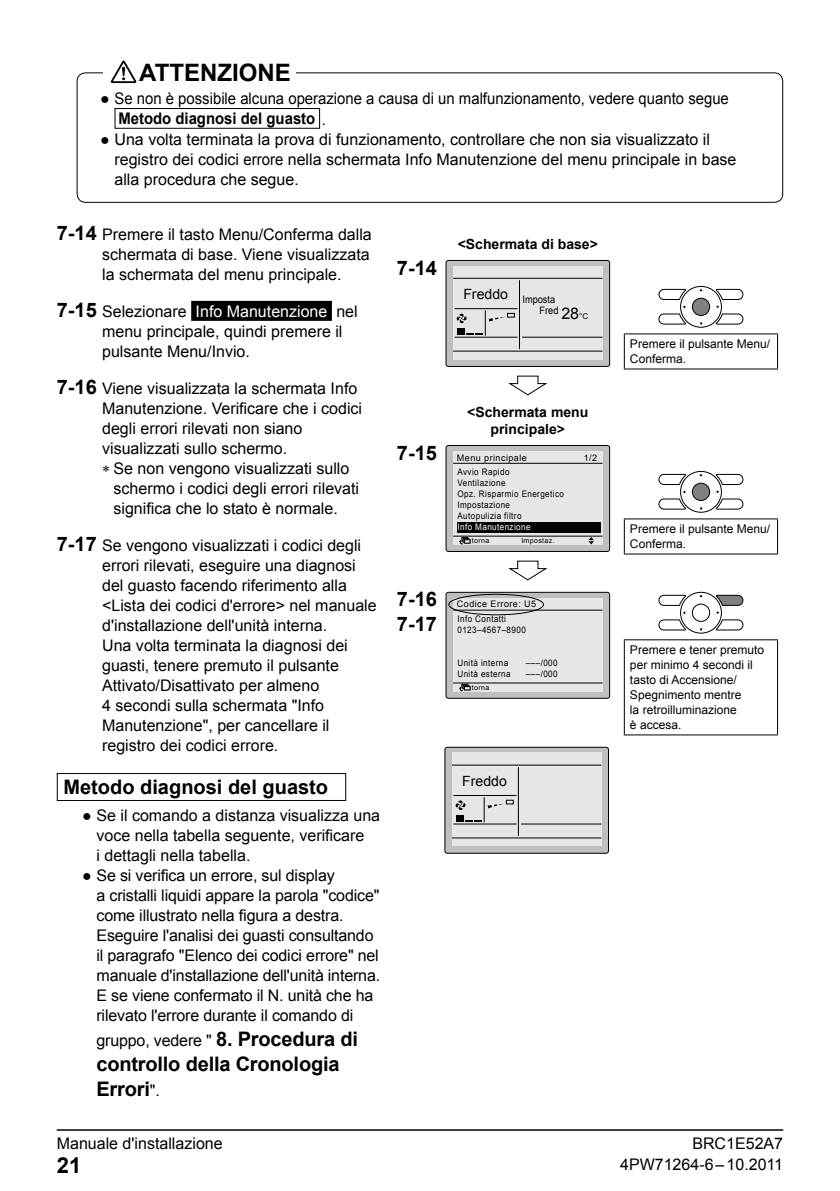
<style>
.page{position:relative;width:840px;height:1191px;background:#fff}
.page>*{position:absolute;margin:0;border:0;box-sizing:border-box;transform-origin:0 0}
.t1{font:700 24px "Arial";color:#000}
.t2{font:700 22px "Arial";color:#000}
.t3{font:700 20px/25px "Arial";letter-spacing:-.01em;color:#000}
.t4{font:16px/20px "Arial";color:#000}
.t5{font:700 14px/16.6px "Arial";color:#000;text-align:center}
.t6{font:14px "Arial";color:#000}
.t7{font:12px/15px "Arial";color:#000}
.t8{font:10.2px/11.2px "Arial";color:#000;scale:.9 1}
.t9{font:9px/11px "Arial";letter-spacing:.05em;color:#000;scale:.9 1}
.t10{font:9px/14.8px "Arial";letter-spacing:.05em;color:#000}
.t11{font:9px "Arial";letter-spacing:.05em;color:#fff;scale:.9 1}
.t12{font:7px "Arial";letter-spacing:.05em;color:#000}
.s1{font-weight:700}
.s2{font-weight:700;font-size:20px}
.s3{color:#fff}
.s4{font-weight:400;font-size:16px}
.s5{font-size:16px}
</style>
<div class="page">
<hr style="left:57px;top:1129px;width:725px;height:1px;background:#000">
<div style="left:191px;top:301px;width:141px;height:20px;background:#000"></div>
<div style="left:114px;top:108px;width:206px;height:21px;border:1px solid #000"></div>
<div style="left:77px;top:72px;width:705px;height:131px;border:1px solid #000;border-radius:9px"></div>
<div style="left:103px;top:58px;width:192px;height:28px;background:#fff"></div>
<svg style="left:110px;top:60px;width:27px;height:23px"></svg>
<div style="left:57px;top:773px;width:289px;height:28px;border:1px solid #000"></div>
<div style="left:446px;top:260px;width:163px;height:106px;background:#bfbfbf;border-radius:2px"></div>
<div style="left:445px;top:260px;width:164px;height:107px;border:1px solid #000;border-radius:2px"></div>
<div style="left:453px;top:267px;width:149px;height:93px;background:#e6e6e6"></div>
<hr style="left:453px;top:278px;width:149px;height:1px;background:#000">
<hr style="left:454px;top:337px;width:63px;height:1px;background:#000">
<hr style="left:521px;top:337px;width:81px;height:1px;background:#000">
<hr style="left:454px;top:308px;width:63px;height:1px;background:#000">
<hr style="left:518px;top:280px;width:1px;height:69px;background:#000">
<hr style="left:453px;top:350px;width:149px;height:1px;background:#000">
<svg style="left:456px;top:310px;width:58px;height:25px"></svg>
<svg style="left:508px;top:375px;width:40px;height:21px"></svg>
<div style="left:679px;top:286px;width:42px;height:42px;border:1px solid #000;border-radius:50%"></div>
<svg style="left:658px;top:286px;width:85px;height:41px"></svg>
<hr style="left:623px;top:333px;width:154px;height:1px;background:#000">
<hr style="left:623px;top:334px;width:1px;height:34px;background:#000">
<hr style="left:776px;top:334px;width:1px;height:34px;background:#000">
<hr style="left:623px;top:368px;width:154px;height:1px;background:#000">
<div style="left:446px;top:445px;width:163px;height:106px;background:#bfbfbf;border-radius:2px"></div>
<div style="left:445px;top:445px;width:164px;height:107px;border:1px solid #000;border-radius:2px"></div>
<div style="left:453px;top:452px;width:149px;height:93px;background:#e6e6e6"></div>
<hr style="left:453px;top:463px;width:149px;height:1px;background:#000">
<hr style="left:453px;top:535px;width:149px;height:1px;background:#000">
<svg style="left:459px;top:537px;width:11px;height:7px"></svg>
<svg style="left:588px;top:537px;width:5px;height:7px"></svg>
<div style="left:456px;top:521px;width:144px;height:11px;background:#000"></div>
<svg style="left:508px;top:560px;width:40px;height:21px"></svg>
<div style="left:679px;top:471px;width:42px;height:42px;border:1px solid #000;border-radius:50%"></div>
<svg style="left:658px;top:471px;width:85px;height:41px"></svg>
<hr style="left:623px;top:518px;width:154px;height:1px;background:#000">
<hr style="left:623px;top:519px;width:1px;height:34px;background:#000">
<hr style="left:776px;top:519px;width:1px;height:34px;background:#000">
<hr style="left:623px;top:553px;width:154px;height:1px;background:#000">
<div style="left:446px;top:592px;width:163px;height:106px;background:#bfbfbf;border-radius:2px"></div>
<div style="left:445px;top:592px;width:164px;height:107px;border:1px solid #000;border-radius:2px"></div>
<div style="left:453px;top:598px;width:149px;height:94px;background:#e6e6e6"></div>
<hr style="left:453px;top:609px;width:149px;height:1px;background:#000">
<hr style="left:453px;top:682px;width:149px;height:1px;background:#000">
<svg style="left:459px;top:683px;width:11px;height:8px"></svg>
<div style="left:448px;top:594px;width:95px;height:21px;border:1px solid #000;border-radius:50%"></div>
<svg style="left:658px;top:592px;width:85px;height:41px"></svg>
<hr style="left:623px;top:639px;width:154px;height:1px;background:#000">
<hr style="left:623px;top:640px;width:1px;height:94px;background:#000">
<hr style="left:776px;top:640px;width:1px;height:94px;background:#000">
<hr style="left:623px;top:734px;width:154px;height:1px;background:#000">
<div style="left:444px;top:747px;width:164px;height:106px;background:#bfbfbf;border-radius:2px"></div>
<div style="left:444px;top:747px;width:164px;height:106px;border:1px solid #000;border-radius:2px"></div>
<div style="left:452px;top:752px;width:149px;height:94px;background:#e6e6e6"></div>
<hr style="left:452px;top:764px;width:149px;height:1px;background:#000">
<hr style="left:453px;top:823px;width:63px;height:1px;background:#000">
<hr style="left:520px;top:823px;width:81px;height:1px;background:#000">
<hr style="left:453px;top:795px;width:63px;height:1px;background:#000">
<hr style="left:517px;top:767px;width:1px;height:69px;background:#000">
<hr style="left:452px;top:837px;width:149px;height:1px;background:#000">
<svg style="left:455px;top:797px;width:58px;height:25px"></svg>
<h1 class="t1" style="left:139px;top:56px;width:153px">ATTENZIONE</h1>
<p class="t4" style="left:118px;top:89px;width:611px;line-height:19.4px;text-indent:-18px">● Se non è possibile alcuna operazione a causa di un malfunzionamento, vedere quanto segue<br><span class="s1">Metodo diagnosi del guasto</span> .</p>
<p class="t4" style="left:114px;top:129px;width:623px;text-indent:-14px">● Una volta terminata la prova di funzionamento, controllare che non sia visualizzato il registro dei codici errore nella schermata Info Manutenzione del menu principale in base alla procedura che segue.</p>
<p class="t4" style="left:102px;top:224px;width:271px;text-indent:-45px"><span class="s2">7-14</span> Premere il tasto Menu/Conferma dalla schermata di base. Viene visualizzata la schermata del menu principale.</p>
<p class="t4" style="left:102px;top:301px;width:257px;text-indent:-45px"><span class="s2">7-15</span> Selezionare <span class="s3">Info Manutenzione</span> nel menu principale, quindi premere il pulsante Menu/Invio.</p>
<p class="t4" style="left:102px;top:378px;width:261px;text-indent:-45px"><span class="s2">7-16</span> Viene visualizzata la schermata Info Manutenzione. Verificare che i codici degli errori rilevati non siano visualizzati sullo schermo.</p>
<p class="t4" style="left:113px;top:458px;width:247px">Se non vengono visualizzati sullo schermo i codici degli errori rilevati significa che lo stato è normale.</p>
<p class="t4" style="left:102px;top:535px;width:276px;text-indent:-45px"><span class="s2">7-17</span> Se vengono visualizzati i codici degli errori rilevati, eseguire una diagnosi del guasto facendo riferimento alla &lt;Lista dei codici d'errore&gt; nel manuale d'installazione dell'unità interna.<br>Una volta terminata la diagnosi dei guasti, tenere premuto il pulsante Attivato/Disattivato per almeno<br>4 secondi sulla schermata "Info Manutenzione", per cancellare il registro dei codici errore.</p>
<p class="t3" style="left:63px;top:775px;width:266px">Metodo diagnosi del guasto</p>
<p class="t4" style="left:96px;top:805px;width:285px;text-indent:-14px">● Se il comando a distanza visualizza una voce nella tabella seguente, verificare<br>i dettagli nella tabella.</p>
<p class="t4" style="left:96px;top:865px;width:285px;text-indent:-14px">● Se si verifica un errore, sul display<br>a cristalli liquidi appare la parola "codice" come illustrato nella figura a destra.<br>Eseguire l'analisi dei guasti consultando il paragrafo "Elenco dei codici errore" nel manuale d'installazione dell'unità interna.<br>E se viene confermato il N. unità che ha rilevato l'errore durante il comando di</p>
<p class="t4" style="left:96px;top:1030px;width:263px">gruppo, vedere " <span class="s2">8. Procedura di</span></p>
<p class="t3" style="left:96px;top:1052px;width:244px">controllo della Cronologia<br>Errori<span class="s4">".</span></p>
<p class="t3" style="left:397px;top:256px;width:42px">7-14</p>
<p class="t3" style="left:397px;top:441px;width:42px">7-15</p>
<p class="t3" style="left:397px;top:587px;width:42px">7-16<br>7-17</p>
<p class="t5" style="left:457px;top:236px;width:142px">&lt;Schermata di base&gt;</p>
<p class="t8" style="left:539px;top:294px;width:56px;text-indent:-76px"><sup>Freddo</sup> Imposta<br>Fred <span class="s5">28</span><sub>°C</sub></p>
<p class="t5" style="left:467px;top:404px;width:122px">&lt;Schermata menu principale&gt;</p>
<p class="t10" style="left:456px;top:450px;width:71px">Menu principale<br>Avvio Rapido</p>
<p class="t9" style="left:457px;top:478px;width:120px">Ventilazione<br>Opz. Risparmio Energetico<br>Impostazione<br>Autopulizia filtro</p>
<p class="t11" style="left:457px;top:521px;width:83px">Info Manutenzione</p>
<p class="t12" style="left:471px;top:536px;width:19px">torna</p>
<p class="t12" style="left:521px;top:536px;width:35px">Impostaz.</p>
<p class="t10" style="left:583px;top:450px;width:15px">1/2</p>
<p class="t10" style="left:456px;top:597px;width:81px">Codice Errore: U5</p>
<p class="t9" style="left:457px;top:613px;width:77px">Info Contatti<br>0123–4567–8900</p>
<p class="t9" style="left:457px;top:657px;width:58px">Unità interna</p>
<p class="t9" style="left:525px;top:657px;width:37px">–––/000</p>
<p class="t9" style="left:457px;top:668px;width:60px">Unità esterna</p>
<p class="t9" style="left:525px;top:668px;width:37px">–––/000</p>
<p class="t12" style="left:471px;top:683px;width:19px">torna</p>
<p class="t6" style="left:462px;top:771px;width:46px">Freddo</p>
<p class="t7" style="left:629px;top:337px;width:142px">Premere il pulsante Menu/<br>Conferma.</p>
<p class="t7" style="left:629px;top:522px;width:142px">Premere il pulsante Menu/<br>Conferma.</p>
<p class="t7" style="left:629px;top:642px;width:136px">Premere e tener premuto per minimo 4 secondi il tasto di Accensione/<br>Spegnimento mentre<br>la retroilluminazione<br>è accesa.</p>
<p class="t4" style="left:57px;top:1134px;width:167px">Manuale d'installazione</p>
<p class="t4" style="left:692px;top:1134px;width:92px">BRC1E52A7</p>
<h2 class="t2" style="left:57px;top:1150px;width:26px">21</h2>
<p class="t4" style="left:619px;top:1155px;width:164px">4PW71264-6–10.2011</p>
</div>
